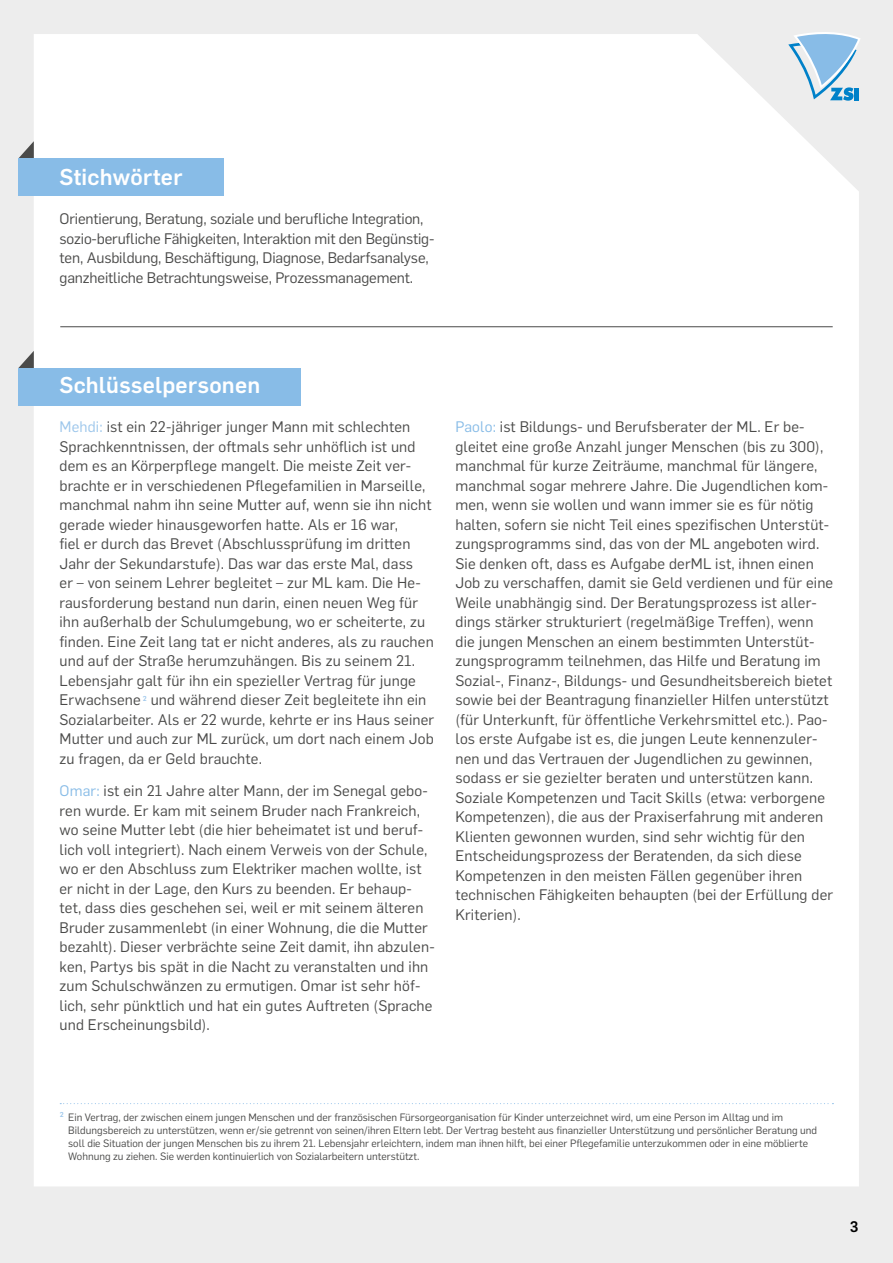
<style>
.page{position:relative;width:893px;height:1263px;background:#ededed}
.page>*{position:absolute;margin:0;border:0;box-sizing:border-box;transform-origin:0 0}
.t1{font:500 22.5px "Flama";letter-spacing:.01em;color:#fff}
.t2{font:15px/19.5px "Flama";letter-spacing:.01em;color:#4a4a49}
.t3{font:15px/19.5px "Flama";letter-spacing:-.01em;color:#4a4a49}
.t4{font:500 15px "Flama";color:#000}
.t5{font:10.5px/13px "Flama";color:#4a4a49}
.s1{color:#9cc6eb}
.s2{color:#88bce7}
</style>
<div class="page">
<div style="left:34px;top:34px;width:825px;height:1152px;background:#fff"></div>
<svg style="left:786px;top:32px;width:74px;height:69px"></svg>
<div style="left:854px;top:88px;width:5px;height:12px;background:#0081c9"></div>
<svg style="left:19px;top:141px;width:15px;height:17px"></svg>
<div style="left:18px;top:158px;width:205px;height:38px;background:#88bce7"></div>
<svg style="left:18px;top:351px;width:16px;height:17px"></svg>
<div style="left:18px;top:368px;width:282px;height:38px;background:#88bce7"></div>
<hr style="left:60px;top:326px;width:773px;height:1px;background:#4a4a49">
<svg style="left:60px;top:1103px;width:773px;height:1px"></svg>
<h1 class="t1" style="left:60px;top:161px;width:125px">Stichwörter</h1>
<p class="t3" style="left:60px;top:208px;width:376px">Orientierung, Beratung, soziale und berufliche Integration, sozio-berufliche Fähigkeiten, Interaktion mit den Begünstig&shy;ten, Ausbildung, Beschäftigung, Diagnose, Bedarfsanalyse, ganzheitliche Betrachtungsweise, Prozessmanagement.</p>
<h1 class="t1" style="left:60px;top:369px;width:202px">Schlüsselpersonen</h1>
<p class="t2" style="left:60px;top:416px;width:376px"><span class="s1">Mehdi:</span> ist ein 22-jähriger junger Mann mit schlechten Sprachkenntnissen, der oftmals sehr unhöflich ist und dem es an Körperpflege mangelt. Die meiste Zeit ver&shy;brachte er in verschiedenen Pflegefamilien in Marseille, manchmal nahm ihn seine Mutter auf, wenn sie ihn nicht gerade wieder hinausgeworfen hatte. Als er 16 war,<br>fiel er durch das Brevet (Abschlussprüfung im dritten Jahr der Sekundarstufe). Das war das erste Mal, dass<br>er – von seinem Lehrer begleitet – zur ML kam. Die He&shy;rausforderung bestand nun darin, einen neuen Weg für ihn außerhalb der Schulumgebung, wo er scheiterte, zu finden. Eine Zeit lang tat er nicht anderes, als zu rauchen und auf der Straße herumzuhängen. Bis zu seinem 21.<br>Lebensjahr galt für ihn ein spezieller Vertrag für junge Erwachsene <sup>2</sup> und während dieser Zeit begleitete ihn ein Sozialarbeiter. Als er 22 wurde, kehrte er ins Haus seiner Mutter und auch zur ML zurück, um dort nach einem Job zu fragen, da er Geld brauchte.</p>
<p class="t2" style="left:60px;top:780px;width:377px"><span class="s2">Omar:</span> ist ein 21 Jahre alter Mann, der im Senegal gebo&shy;ren wurde. Er kam mit seinem Bruder nach Frankreich, wo seine Mutter lebt (die hier beheimatet ist und beruf&shy;lich voll integriert). Nach einem Verweis von der Schule, wo er den Abschluss zum Elektriker machen wollte, ist er nicht in der Lage, den Kurs zu beenden. Er behaup&shy;tet, dass dies geschehen sei, weil er mit seinem älteren Bruder zusammenlebt (in einer Wohnung, die die Mutter bezahlt). Dieser verbrächte seine Zeit damit, ihn abzulen&shy;ken, Partys bis spät in die Nacht zu veranstalten und ihn zum Schulschwänzen zu ermutigen. Omar ist sehr höf&shy;lich, sehr pünktlich und hat ein gutes Auftreten (Sprache und Erscheinungsbild).</p>
<p class="t2" style="left:455px;top:416px;width:379px"><span class="s2">Paolo:</span> ist Bildungs- und Berufsberater der ML. Er be&shy;gleitet eine große Anzahl junger Menschen (bis zu 300), manchmal für kurze Zeiträume, manchmal für längere, manchmal sogar mehrere Jahre. Die Jugendlichen kom&shy;men, wenn sie wollen und wann immer sie es für nötig halten, sofern sie nicht Teil eines spezifischen Unterstüt&shy;zungsprogramms sind, das von der ML angeboten wird.<br>Sie denken oft, dass es Aufgabe derML ist, ihnen einen Job zu verschaffen, damit sie Geld verdienen und für eine Weile unabhängig sind. Der Beratungsprozess ist aller&shy;dings stärker strukturiert (regelmäßige Treffen), wenn die jungen Menschen an einem bestimmten Unterstüt&shy;zungsprogramm teilnehmen, das Hilfe und Beratung im Sozial-, Finanz-, Bildungs- und Gesundheitsbereich bietet sowie bei der Beantragung finanzieller Hilfen unterstützt (für Unterkunft, für öffentliche Verkehrsmittel etc.). Pao&shy;los erste Aufgabe ist es, die jungen Leute kennenzuler&shy;nen und das Vertrauen der Jugendlichen zu gewinnen, sodass er sie gezielter beraten und unterstützen kann.<br>Soziale Kompetenzen und Tacit Skills (etwa: verborgene Kompetenzen), die aus der Praxiserfahrung mit anderen Klienten gewonnen wurden, sind sehr wichtig für den Entscheidungsprozess der Beratenden, da sich diese Kompetenzen in den meisten Fällen gegenüber ihren technischen Fähigkeiten behaupten (bei der Erfüllung der Kriterien).</p>
<p class="t5" style="left:68px;top:1110px;width:750px;text-indent:-9px"><sup>2</sup> Ein Vertrag, der zwischen einem jungen Menschen und der französischen Fürsorgeorganisation für Kinder unterzeichnet wird, um eine Person im Alltag und im Bildungsbereich zu unterstützen, wenn er/sie getrennt von seinen/ihren Eltern lebt. Der Vertrag besteht aus finanzieller Unterstützung und persönlicher Beratung und soll die Situation der jungen Menschen bis zu ihrem 21. Lebensjahr erleichtern, indem man ihnen hilft, bei einer Pflegefamilie unterzukommen oder in eine möblierte Wohnung zu ziehen. Sie werden kontinuierlich von Sozialarbeitern unterstützt.</p>
<p class="t4" style="left:850px;top:1216px;width:10px">3</p>
</div>
